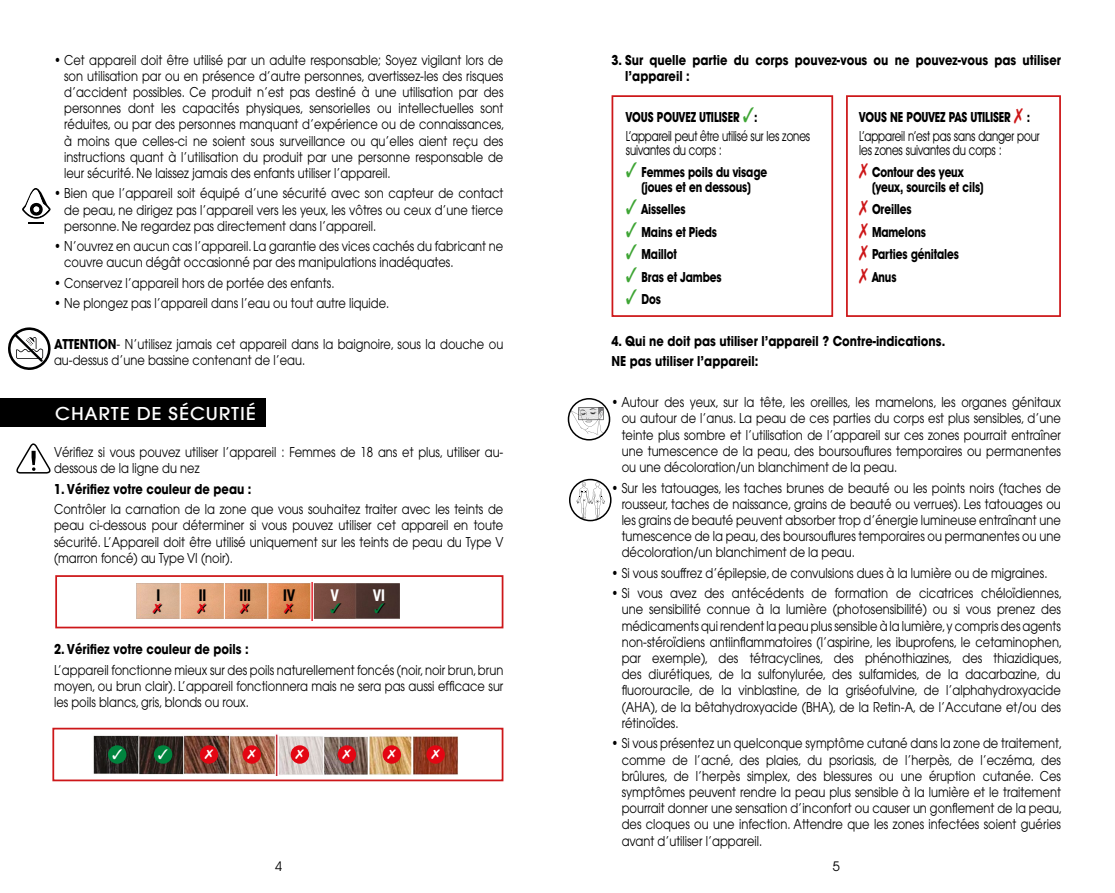
<style>
.page{position:relative;width:1115px;height:893px;background:#fff}
.page>*{position:absolute;margin:0;border:0;box-sizing:border-box;transform-origin:0 0}
.t1{font:500 19.5px "Avant Garde Gothic Itc T";letter-spacing:.04em;color:#fff;scale:1.09 1}
.t2{font:700 15.75px "Avant Garde";color:#000;scale:.75 1}
.t3{font:700 15.75px "Avant Garde";color:#fff;scale:.75 1}
.t4{font:14.1px/19px "Avant Garde IT Cby BT";letter-spacing:-.01em;color:#000;scale:.79 1}
.t5{font:700 14.1px/22.5px "Avant Garde IT Cby BT";letter-spacing:-.01em;color:#000;text-align:center;scale:.79 1}
.t6{font:13.5px/16.2px "Avant Garde";color:#000;text-align:justify;scale:.85 1}
.t7{font:700 13.5px/16.2px "Avant Garde";color:#000;scale:.85 1}
.t8{font:13.5px "Avant Garde IT Cby BT";color:#000}
.s1{font-weight:700}
.s2{color:#3fa535}
.s3{color:#cd1719}
</style>
<div class="page">
<div style="left:0;top:398px;width:265px;height:29px;background:#000"></div>
<div style="left:611px;top:95px;width:221px;height:222px;border:2px solid #cd1719"></div>
<div style="left:845px;top:95px;width:215px;height:222px;border:2px solid #cd1719"></div>
<svg style="left:16px;top:443px;width:35px;height:31px"></svg>
<svg style="left:22px;top:188px;width:29px;height:36px"></svg>
<svg style="left:8px;top:327px;width:43px;height:43px"></svg>
<svg style="left:567px;top:398px;width:43px;height:43px"></svg>
<svg style="left:569px;top:479px;width:42px;height:42px"></svg>
<svg style="left:136px;top:583px;width:264px;height:36px"></svg>
<img style="left:136px;top:584px;width:263px;height:35px">
<svg style="left:310px;top:583px;width:4px;height:36px"></svg>
<hr style="left:311px;top:582px;width:2px;height:39px;background:#e30613">
<hr style="left:267px;top:582px;width:1px;height:39px;background:#fff">
<hr style="left:224px;top:582px;width:1px;height:39px;background:#fff">
<hr style="left:180px;top:582px;width:1px;height:39px;background:#fff">
<div style="left:55px;top:575px;width:448px;height:53px;border:2px solid #cd1719"></div>
<div style="left:52px;top:728px;width:451px;height:53px;border:2px solid #cd1719"></div>
<img style="left:93px;top:734px;width:365px;height:41px">
<div style="left:108px;top:745px;width:18px;height:19px;background:#00843e;border-radius:50%"></div>
<div style="left:154px;top:745px;width:18px;height:19px;background:#00843e;border-radius:50%"></div>
<div style="left:200px;top:745px;width:18px;height:19px;background:#e30613;border-radius:50%"></div>
<div style="left:242px;top:745px;width:19px;height:19px;background:#e30613;border-radius:50%"></div>
<svg style="left:290px;top:745px;width:19px;height:19px"></svg>
<svg style="left:337px;top:745px;width:19px;height:19px"></svg>
<svg style="left:382px;top:745px;width:19px;height:19px"></svg>
<div style="left:426px;top:745px;width:18px;height:19px;background:#e30613;border-radius:50%"></div>
<svg style="left:332px;top:603px;width:9px;height:10px"></svg>
<svg style="left:376px;top:603px;width:9px;height:10px"></svg>
<svg style="left:153px;top:604px;width:8px;height:9px"></svg>
<svg style="left:197px;top:604px;width:8px;height:9px"></svg>
<svg style="left:240px;top:604px;width:8px;height:9px"></svg>
<svg style="left:284px;top:604px;width:8px;height:9px"></svg>
<svg style="left:295px;top:750px;width:9px;height:9px"></svg>
<svg style="left:342px;top:750px;width:9px;height:9px"></svg>
<svg style="left:387px;top:750px;width:9px;height:9px"></svg>
<p class="t6" style="left:64px;top:51px;width:519px;text-indent:-10px">• Cet appareil doit être utilisé par un adulte responsable; Soyez vigilant lors de son utilisation par ou en présence d’autre personnes, avertissez-les des risques d’accident possibles. Ce produit n’est pas destiné à une utilisation par des personnes dont les capacités physiques, sensorielles ou intellectuelles sont réduites, ou par des personnes manquant d’expérience ou de connaissances, à moins que celles-ci ne soient sous surveillance ou qu’elles aient reçu des instructions quant à l’utilisation du produit par une personne responsable de leur sécurité. Ne laissez jamais des enfants utiliser l’appareil.</p>
<p class="t6" style="left:64px;top:185px;width:518px;text-indent:-10px">• Bien que l’appareil soit équipé d’une sécurité avec son capteur de contact de peau, ne dirigez pas l’appareil vers les yeux, les vôtres ou ceux d’une tierce personne. Ne regardez pas directement dans l’appareil.</p>
<p class="t6" style="left:64px;top:238px;width:518px;text-indent:-10px">• N’ouvrez en aucun cas l’appareil. La garantie des vices cachés du fabricant ne couvre aucun dégât occasionné par des manipulations inadéquates.</p>
<p class="t6" style="left:54px;top:275px;width:331px">• Conservez l’appareil hors de portée des enfants.</p>
<p class="t6" style="left:54px;top:295px;width:396px">• Ne plongez pas l’appareil dans l’eau ou tout autre liquide.</p>
<p class="t6" style="left:54px;top:336px;width:530px"><span class="s1">ATTENTION</span>- N’utilisez jamais cet appareil dans la baignoire, sous la douche ou au-dessus d’une bassine contenant de l’eau.</p>
<h1 class="t1" style="left:55px;top:402px;width:185px">CHARTE DE SÉCURTIÉ</h1>
<p class="t6" style="left:54px;top:444px;width:530px">Vérifiez si vous pouvez utiliser l’appareil : Femmes de 18 ans et plus, utiliser au&shy;dessous de la ligne du nez</p>
<p class="t7" style="left:54px;top:480px;width:234px">1. Vérifiez votre couleur de peau :</p>
<p class="t6" style="left:54px;top:501px;width:530px">Contrôler la carnation de la zone que vous souhaitez traiter avec les teints de peau ci-dessous pour déterminer si vous pouvez utiliser cet appareil en toute sécurité. L’Appareil doit être utilisé uniquement sur les teints de peau du Type V (marron foncé) au Type VI (noir).</p>
<p class="t2" style="left:156px;top:585px;width:7px">I</p>
<p class="t2" style="left:199px;top:585px;width:12px">II</p>
<p class="t2" style="left:239px;top:585px;width:17px">III</p>
<p class="t2" style="left:283px;top:585px;width:18px">IV</p>
<p class="t3" style="left:330px;top:585px;width:13px">V</p>
<p class="t3" style="left:372px;top:585px;width:18px">VI</p>
<p class="t7" style="left:54px;top:641px;width:230px">2. Vérifiez votre couleur de poils :</p>
<p class="t6" style="left:54px;top:662px;width:530px">L’appareil fonctionne mieux sur des poils naturellement foncés (noir, noir brun, brun moyen, ou brun clair). L’appareil fonctionnera mais ne sera pas aussi efficace sur les poils blancs, gris, blonds ou roux.</p>
<p class="t7" style="left:625px;top:52px;width:514px;text-indent:-14px">3. Sur quelle partie du corps pouvez-vous ou ne pouvez-vous pas utiliser l’appareil :</p>
<p class="t4" style="left:625px;top:107px;width:235px"><span class="s1">VOUS POUVEZ UTILISER</span> <span class="s2">✓</span><span class="s1">:<br></span>L’appareil peut être utilisé sur les zones</p>
<p class="t4" style="left:625px;top:140px;width:123px">suivantes du corps :</p>
<p class="t5" style="left:625px;top:165px;width:180px;line-height:14.1px"><span class="s2">✓</span> Femmes poils du visage (joues et en dessous)</p>
<p class="t5" style="left:625px;top:198px;width:77px"><span class="s2">✓</span> Aisselles</p>
<p class="t5" style="left:625px;top:220px;width:117px"><span class="s2">✓</span> Mains et Pieds</p>
<p class="t5" style="left:625px;top:243px;width:66px"><span class="s2">✓</span> Maillot</p>
<p class="t5" style="left:625px;top:265px;width:123px"><span class="s2">✓</span> Bras et Jambes</p>
<p class="t5" style="left:625px;top:288px;width:46px"><span class="s2">✓</span> Dos</p>
<p class="t4" style="left:859px;top:107px;width:230px"><span class="s1">VOUS NE POUVEZ PAS UTILISER</span> <span class="s3">✗</span> <span class="s1">:<br></span>L’appareil n’est pas sans danger pour</p>
<p class="t4" style="left:859px;top:139px;width:182px;line-height:22.5px">les zones suivantes du corps : <span class="s3">✗</span> <span class="s1">Contour des yeux</span></p>
<p class="t5" style="left:859px;top:175px;width:159px;text-align:left;text-indent:13px">(yeux, sourcils et cils) <span class="s3">✗</span> Oreilles<br><span class="s3">✗</span> Mamelons<br><span class="s3">✗</span> Parties génitales<br><span class="s3">✗</span> Anus</p>
<p class="t7" style="left:611px;top:331px;width:394px;line-height:20.4px">4. Qui ne doit pas utiliser l’appareil ? Contre-indications.<br>NE pas utiliser l’appareil:</p>
<p class="t6" style="left:621px;top:394px;width:518px;text-indent:-10px">• Autour des yeux, sur la tête, les oreilles, les mamelons, les organes génitaux ou autour de l’anus. La peau de ces parties du corps est plus sensibles, d’une teinte plus sombre et l’utilisation de l’appareil sur ces zones pourrait entraîner une tumescence de la peau, des boursouflures temporaires ou permanentes ou une décoloration/un blanchiment de la peau.</p>
<p class="t6" style="left:621px;top:479px;width:518px;text-indent:-10px">• Sur les tatouages, les taches brunes de beauté ou les points noirs (taches de rousseur, taches de naissance, grains de beauté ou verrues). Les tatouages ou les grains de beauté peuvent absorber trop d’énergie lumineuse entraînant une tumescence de la peau, des boursouflures temporaires ou permanentes ou une décoloration/un blanchiment de la peau.</p>
<p class="t6" style="left:611px;top:565px;width:514px">• Si vous souffrez d’épilepsie, de convulsions dues à la lumière ou de migraines.</p>
<p class="t6" style="left:621px;top:585px;width:519px;text-indent:-10px">• Si vous avez des antécédents de formation de cicatrices chéloïdiennes, une sensibilité connue à la lumière (photosensibilité) ou si vous prenez des médicaments qui rendent la peau plus sensible à la lumière, y compris des agents non-stéroïdiens antiinflammatoires (l’aspirine, les ibuprofens, le cetaminophen, par exemple), des tétracyclines, des phénothiazines, des thiazidiques, des diurétiques, de la sulfonylurée, des sulfamides, de la dacarbazine, du fluorouracile, de la vinblastine, de la griséofulvine, de l’alphahydroxyacide (AHA), de la bêtahydroxyacide (BHA), de la Retin-A, de l’Accutane et/ou des rétinoïdes.</p>
<p class="t6" style="left:621px;top:735px;width:519px;text-indent:-10px">• Si vous présentez un quelconque symptôme cutané dans la zone de traitement, comme de l’acné, des plaies, du psoriasis, de l’herpès, de l’eczéma, des brûlures, de l’herpès simplex, des blessures ou une éruption cutanée. Ces symptômes peuvent rendre la peau plus sensible à la lumière et le traitement pourrait donner une sensation d’inconfort ou causer un gonflement de la peau, des cloques ou une infection. Attendre que les zones infectées soient guéries avant d’utiliser l’appareil.</p>
<p class="t8" style="left:275px;top:858px;width:9px">4</p>
<p class="t8" style="left:832px;top:858px;width:9px">5</p>
</div>
